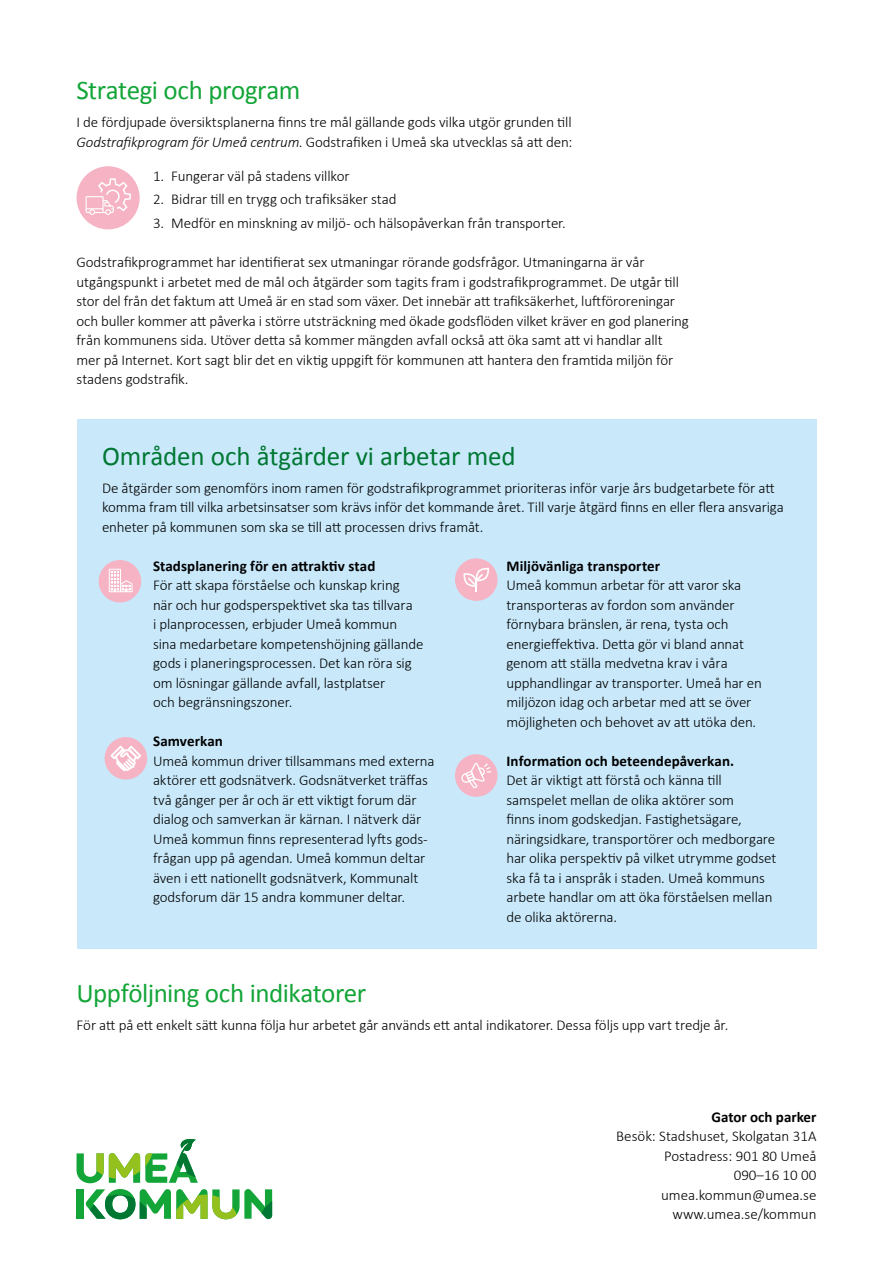
<style>
.page{position:relative;width:893px;height:1263px;background:#fff}
.page>*{position:absolute;margin:0;border:0;box-sizing:border-box;transform-origin:0 0}
.t1{font:27px "Calibri";letter-spacing:-.02em;color:#13a538}
.t2{font:27px "Calibri";letter-spacing:-.005em;color:#007732}
.t3{font:300 15px/19.5px "Calibri";letter-spacing:-.01em;color:#000}
.t4{font:700 15px "Calibri";letter-spacing:.005em;color:#000}
.s1{font-style:italic}
</style>
<div class="page">
<div style="left:77px;top:419px;width:739px;height:529px;background:#c9e9fb"></div>
<div style="left:105px;top:737px;width:42px;height:42px;background:#f5b3c4;border-radius:50%"></div>
<svg style="left:111px;top:746px;width:30px;height:25px"></svg>
<div style="left:455px;top:558px;width:42px;height:43px;background:#f5b3c4;border-radius:50%"></div>
<svg style="left:463px;top:567px;width:26px;height:24px"></svg>
<div style="left:455px;top:754px;width:42px;height:43px;background:#f5b3c4;border-radius:50%"></div>
<svg style="left:461px;top:763px;width:30px;height:25px"></svg>
<div style="left:77px;top:1189px;width:7px;height:30px;background:#13a538"></div>
<svg style="left:85px;top:1189px;width:187px;height:30px"></svg>
<svg style="left:77px;top:1138px;width:121px;height:45px"></svg>
<div style="left:77px;top:166px;width:63px;height:63px;background:#f5b3c4;border-radius:50%"></div>
<svg style="left:85px;top:178px;width:46px;height:37px"></svg>
<div style="left:99px;top:560px;width:42px;height:42px;background:#f5b3c4;border-radius:50%"></div>
<div style="left:109px;top:569px;width:12px;height:23px;border:1px solid #fff"></div>
<svg style="left:111px;top:571px;width:22px;height:21px"></svg>
<div style="left:120px;top:584px;width:12px;height:8px;border:1px solid #fff"></div>
<h1 class="t1" style="left:77px;top:73px;width:225px">Strategi och program</h1>
<p class="t3" style="left:77px;top:112px;width:497px">I de fördjupade översiktsplanerna finns tre mål gällande gods vilka utgör grunden till<br><span class="s1">Godstrafikprogram för Umeå centrum</span>. Godstrafiken i Umeå ska utvecklas så att den:</p>
<p class="t3" style="left:153px;top:165px;width:198px">1. Fungerar väl på stadens villkor</p>
<p class="t3" style="left:153px;top:189px;width:245px">2. Bidrar till en trygg och trafiksäker stad</p>
<p class="t3" style="left:153px;top:213px;width:414px">3. Medför en minskning av miljö- och hälsopåverkan från transporter.</p>
<p class="t3" style="left:77px;top:252px;width:614px">Godstrafikprogrammet har identifierat sex utmaningar rörande godsfrågor. Utmaningarna är vår utgångspunkt i arbetet med de mål och åtgärder som tagits fram i godstrafikprogrammet. De utgår till stor del från det faktum att Umeå är en stad som växer. Det innebär att trafiksäkerhet, luftföroreningar och buller kommer att påverka i större utsträckning med ökade godsflöden vilket kräver en god planering från kommunens sida. Utöver detta så kommer mängden avfall också att öka samt att vi handlar allt mer på Internet. Kort sagt blir det en viktig uppgift för kommunen att hantera den framtida miljön för stadens godstrafik.</p>
<h1 class="t2" style="left:102px;top:439px;width:415px">Områden och åtgärder vi arbetar med</h1>
<p class="t3" style="left:102px;top:477px;width:683px">De åtgärder som genomförs inom ramen för godstrafikprogrammet prioriteras inför varje års budgetarbete för att komma fram till vilka arbetsinsatser som krävs inför det kommande året. Till varje åtgärd finns en eller flera ansvariga enheter på kommunen som ska se till att processen drivs framåt.</p>
<p class="t4" style="left:153px;top:556px;width:224px">Stadsplanering för en attraktiv stad</p>
<p class="t3" style="left:153px;top:575px;width:272px">För att skapa förståelse och kunskap kring<br>när och hur godsperspektivet ska tas tillvara<br>i planprocessen, erbjuder Umeå kommun sina medarbetare kompetenshöjning gällande gods i planeringsprocessen. Det kan röra sig om lösningar gällande avfall, lastplatser<br>och begränsningszoner.</p>
<p class="t4" style="left:153px;top:732px;width:71px">Samverkan</p>
<p class="t3" style="left:153px;top:750px;width:283px">Umeå kommun driver tillsammans med externa aktörer ett godsnätverk. Godsnätverket träffas två gånger per år och är ett viktigt forum där dialog och samverkan är kärnan. I nätverk där Umeå kommun finns representerad lyfts gods&shy;frågan upp på agendan. Umeå kommun deltar även i ett nationellt godsnätverk, Kommunalt godsforum där 15 andra kommuner deltar.</p>
<p class="t4" style="left:506px;top:556px;width:155px">Miljövänliga transporter</p>
<p class="t3" style="left:506px;top:575px;width:257px">Umeå kommun arbetar för att varor ska transporteras av fordon som använder förnybara bränslen, är rena, tysta och energieffektiva. Detta gör vi bland annat genom att ställa medvetna krav i våra upphandlingar av transporter. Umeå har en miljözon idag och arbetar med att se över möjligheten och behovet av att utöka den.</p>
<p class="t4" style="left:506px;top:751px;width:229px">Information och beteendepåverkan.</p>
<p class="t3" style="left:506px;top:770px;width:272px">Det är viktigt att förstå och känna till samspelet mellan de olika aktörer som<br>finns inom godskedjan. Fastighetsägare, näringsidkare, transportörer och medborgare har olika perspektiv på vilket utrymme godset ska få ta i anspråk i staden. Umeå kommuns arbete handlar om att öka förståelsen mellan de olika aktörerna.</p>
<h1 class="t1" style="left:77px;top:976px;width:291px">Uppföljning och indikatorer</h1>
<p class="t3" style="left:77px;top:1014px;width:653px">För att på ett enkelt sätt kunna följa hur arbetet går används ett antal indikatorer. Dessa följs upp vart tredje år.</p>
<p class="t4" style="left:711px;top:1107px;width:106px">Gator och parker</p>
<p class="t3" style="left:616px;top:1126px;width:202px;text-align:right">Besök: Stadshuset, Skolgatan 31A<br>Postadress: 901 80 Umeå<br>090–16 10 00 umea.kommun@umea.se www.umea.se/kommun</p>
</div>
